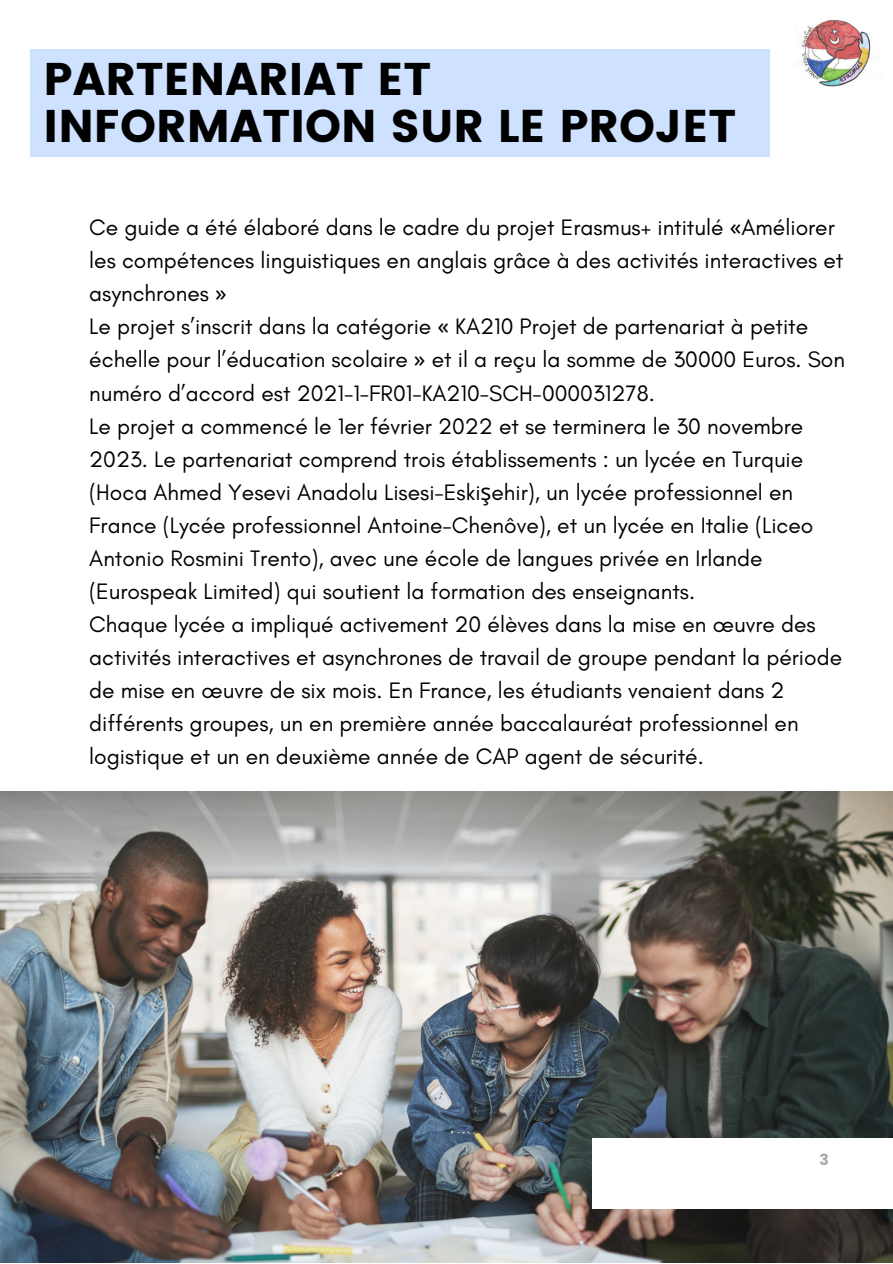
<style>
.page{position:relative;width:893px;height:1264px;background:#fff}
.page>*{position:absolute;margin:0;border:0;box-sizing:border-box;transform-origin:0 0}
.t1{font:45.75px/47.2px "Poppins";color:#000}
.t2{font:22.8px/33px "Glacial Indifference";color:#000}
.t3{font:15.45px "Poppins";color:#ababab}
.s1{font-family:"Noto Sans"}
</style>
<div class="page">
<div style="left:30px;top:50px;width:739px;height:107px;background:#cee1ff"></div>
<img style="left:801px;top:19px;width:70px;height:68px">
<img style="left:0;top:791px;width:892px;height:471px">
<div style="left:592px;top:1137px;width:300px;height:71px;background:#fff"></div>
<p class="t1" style="left:44px;top:56px;width:694px">PARTENARIAT ET<br>INFORMATION SUR LE PROJET</p>
<p class="t2" style="left:89px;top:211px;width:755px">Ce guide a été élaboré dans le cadre du projet Erasmus+ intitulé <span class="s1">«</span>Améliorer les compétences linguistiques en anglais grâce à des activités interactives et asynchrones <span class="s1">»</span></p>
<p class="t2" style="left:89px;top:310px;width:757px">Le projet s’inscrit dans la catégorie <span class="s1">«</span> KA210 Projet de partenariat à petite échelle pour l’éducation scolaire <span class="s1">»</span> et il a reçu la somme de 30000 Euros. Son numéro d’accord est 2021-1-FR01-KA210-SCH-000031278.</p>
<p class="t2" style="left:89px;top:409px;width:725px">Le projet a commencé le 1er février 2022 et se terminera le 30 novembre 2023. Le partenariat comprend trois établissements : un lycée en Turquie (Hoca Ahmed Yesevi Anadolu Lisesi-Eski<span class="s1">ş</span>ehir), un lycée professionnel en France (Lycée professionnel Antoine-Chenôve), et un lycée en Italie (Liceo Antonio Rosmini Trento), avec une école de langues privée en Irlande (Eurospeak Limited) qui soutient la formation des enseignants.</p>
<p class="t2" style="left:89px;top:607px;width:754px">Chaque lycée a impliqué activement 20 élèves dans la mise en œuvre des activités interactives et asynchrones de travail de groupe pendant la période de mise en œuvre de six mois. En France, les étudiants venaient dans 2 différents groupes, un en première année baccalauréat professionnel en logistique et un en deuxième année de CAP agent de sécurité.</p>
<p class="t3" style="left:819px;top:1150px;width:11px">3</p>
</div>
